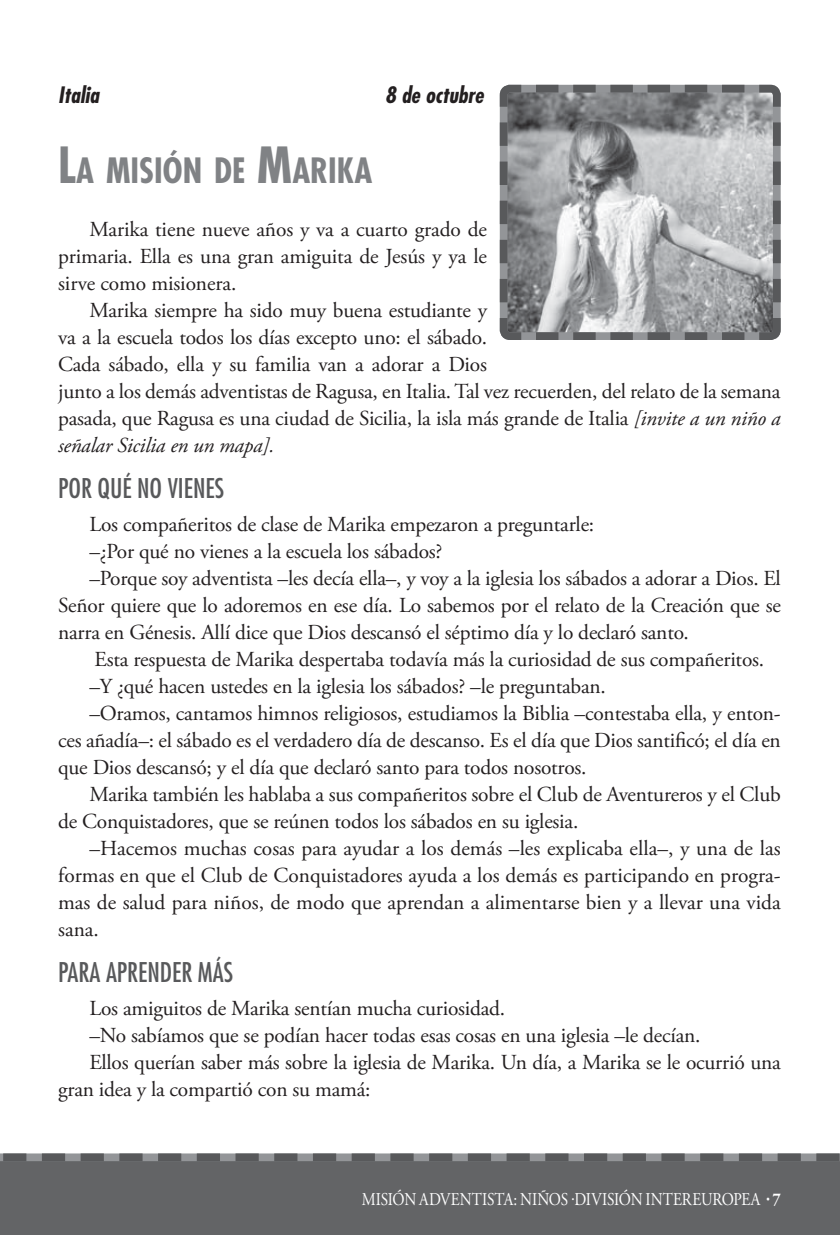
<style>
.page{position:relative;width:840px;height:1235px;background:#fff}
.page>*{position:absolute;margin:0;border:0;box-sizing:border-box;transform-origin:0 0}
.t1{font:700 condensed 33.98px "Futura Std";color:#808285}
.t2{font:condensed 26.55px "Futura Std";color:#58595b}
.t3{font:italic 700 condensed 22.05px "Futura Std";color:#231f20}
.t4{font:21.38px/27px "Adobe Garamond Pro";letter-spacing:-.01em;color:#231f20;text-align:justify}
.t5{font:18px "Adobe Garamond Pro";letter-spacing:-.01em;color:#fff;scale:.85 1}
.s1{font-size:48.6px}
.s2{font-style:italic}
.s3{font-weight:700}
</style>
<div class="page">
<div style="left:0;top:1161px;width:839px;height:74px;background:#636466"></div>
<svg style="left:0;top:1153px;width:839px;height:8px;background:#757678"></svg>
<img style="left:508px;top:94px;width:263px;height:237px">
<svg style="left:499px;top:122px;width:30px;height:218px;background:#7c7d7f"></svg>
<svg style="left:536px;top:310px;width:245px;height:30px;background:#97989b"></svg>
<svg style="left:751px;top:84px;width:30px;height:218px;background:#9fa1a3"></svg>
<svg style="left:499px;top:84px;width:245px;height:30px;background:#7c7d80"></svg>
<p class="t3" style="left:58px;top:82px;width:42px">Italia</p>
<p class="t3" style="left:385px;top:82px;width:100px">8 de octubre</p>
<h1 class="t1" style="left:58px;top:152px;width:315px"><span class="s1">L</span>A MISIÓN DE <span class="s1">M</span>ARIKA</h1>
<p class="t4" style="left:58px;top:216px;width:430px;text-indent:31px">Marika tiene nueve años y va a cuarto grado de primaria. Ella es una gran amiguita de Jesús y ya le sirve como misionera.</p>
<p class="t4" style="left:58px;top:297px;width:723px;text-align:left;text-indent:31px">Marika siempre ha sido muy buena estudiante y<br>va a la escuela todos los días excepto uno: el sábado.<br>Cada sábado, ella y su familia van a adorar a Dios<br>junto a los demás adventistas de Ragusa, en Italia. Tal vez recuerden, del relato de la semana pasada, que Ragusa es una ciudad de Sicilia, la isla más grande de Italia <span class="s2">[invite a un niño a señalar Sicilia en un mapa].</span></p>
<p class="t2" style="left:58px;top:475px;width:167px">POR QUÉ NO VIENES</p>
<p class="t4" style="left:89px;top:511px;width:506px">Los compañeritos de clase de Marika empezaron a preguntarle:</p>
<p class="t4" style="left:89px;top:538px;width:354px">–¿Por qué no vienes a la escuela los sábados?</p>
<p class="t4" style="left:89px;top:565px;width:692px">–Porque soy adventista –les decía ella–, y voy a la iglesia los sábados a adorar a Dios. El</p>
<p class="t4" style="left:58px;top:592px;width:724px">Señor quiere que lo adoremos en ese día. Lo sabemos por el relato de la Creación que se</p>
<p class="t4" style="left:58px;top:619px;width:632px">narra en Génesis. Allí dice que Dios descansó el séptimo día y lo declaró santo.</p>
<p class="t4" style="left:94px;top:646px;width:671px">Esta respuesta de Marika despertaba todavía más la curiosidad de sus compañeritos.</p>
<p class="t4" style="left:89px;top:673px;width:518px">–Y ¿qué hacen ustedes en la iglesia los sábados? –le preguntaban.</p>
<p class="t4" style="left:89px;top:700px;width:692px">–Oramos, cantamos himnos religiosos, estudiamos la Biblia –contestaba ella, y enton-</p>
<p class="t4" style="left:58px;top:727px;width:724px">ces añadía–: el sábado es el verdadero día de descanso. Es el día que Dios santificó; el día en</p>
<p class="t4" style="left:58px;top:754px;width:529px">que Dios descansó; y el día que declaró santo para todos nosotros.</p>
<p class="t4" style="left:89px;top:781px;width:692px">Marika también les hablaba a sus compañeritos sobre el Club de Aventureros y el Club</p>
<p class="t4" style="left:58px;top:808px;width:521px">de Conquistadores, que se reúnen todos los sábados en su iglesia.</p>
<p class="t4" style="left:89px;top:835px;width:692px">–Hacemos muchas cosas para ayudar a los demás –les explicaba ella–, y una de las</p>
<p class="t4" style="left:58px;top:862px;width:723px">formas en que el Club de Conquistadores ayuda a los demás es participando en progra-</p>
<p class="t4" style="left:58px;top:889px;width:724px">mas de salud para niños, de modo que aprendan a alimentarse bien y a llevar una vida</p>
<p class="t4" style="left:58px;top:916px;width:42px">sana.</p>
<p class="t2" style="left:58px;top:959px;width:176px">PARA APRENDER MÁS</p>
<p class="t4" style="left:89px;top:995px;width:417px">Los amiguitos de Marika sentían mucha curiosidad.</p>
<p class="t4" style="left:89px;top:1022px;width:612px">–No sabíamos que se podían hacer todas esas cosas en una iglesia –le decían.</p>
<p class="t4" style="left:89px;top:1049px;width:692px">Ellos querían saber más sobre la iglesia de Marika. Un día, a Marika se le ocurrió una</p>
<p class="t4" style="left:58px;top:1076px;width:314px">gran idea y la compartió con su mamá:</p>
<p class="t5" style="left:361px;top:1190px;width:494px">MISIÓN ADVENTISTA: NIÑOS ·DIVISIÓN INTEREUROPEA <span class="s3">· 7</span></p>
</div>
